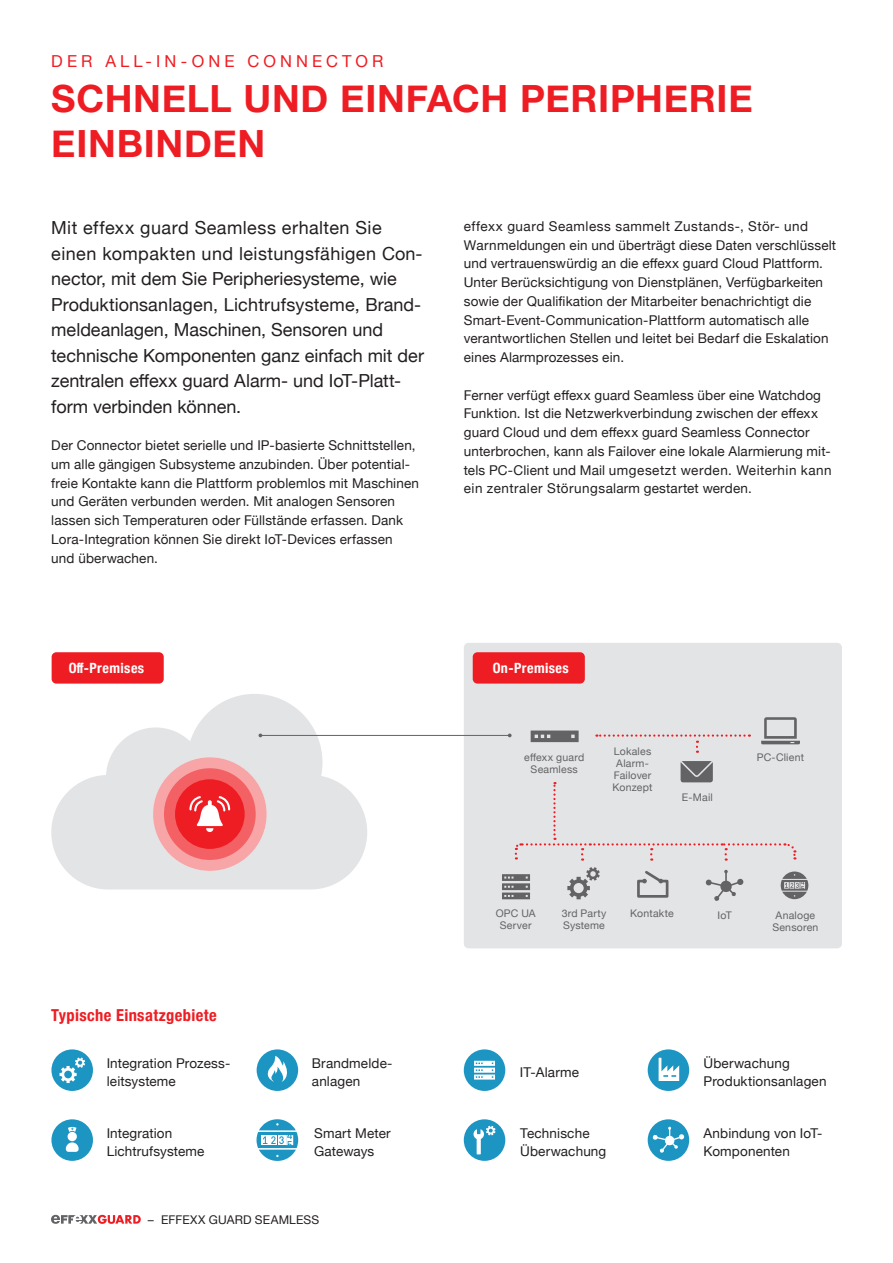
<style>
.page{position:relative;width:893px;height:1263px;background:#fff}
.page>*{position:absolute;margin:0;border:0;box-sizing:border-box;transform-origin:0 0}
.t1{font:700 37.5px/45px "Helvetica Neue";letter-spacing:.02em;color:#ee1d23}
.t2{font:18px/25.5px "Helvetica Neue";color:#231f20}
.t3{font:16.5px "Helvetica Neue";letter-spacing:.25em;color:#ee1d23}
.t4{font:700 condensed 16.5px "Helvetica Neue";letter-spacing:.025em;color:#ee1d23}
.t5{font:700 condensed 14.1px "Helvetica Neue";letter-spacing:.03em;color:#fff}
.t6{font:13.5px/18.8px "Helvetica Neue";letter-spacing:.01em;color:#231f20}
.t7{font:12px "Helvetica Neue";letter-spacing:.015em;color:#231f20}
.t8{font:10.5px/12px "Helvetica Neue";letter-spacing:.02em;color:#636366;text-align:center}
</style>
<div class="page">
<svg style="left:51px;top:1215px;width:90px;height:9px"></svg>
<div style="left:257px;top:1049px;width:41px;height:42px;background:#1c95c3;border-radius:50%"></div>
<svg style="left:267px;top:1056px;width:26px;height:26px"></svg>
<div style="left:464px;top:1119px;width:41px;height:42px;background:#1c95c3;border-radius:50%"></div>
<svg style="left:473px;top:1126px;width:23px;height:13px"></svg>
<svg style="left:477px;top:1138px;width:4px;height:16px"></svg>
<div style="left:648px;top:1049px;width:41px;height:42px;background:#1c95c3;border-radius:50%"></div>
<svg style="left:659px;top:1058px;width:20px;height:23px"></svg>
<div style="left:51px;top:1119px;width:42px;height:42px;background:#1c95c3;border-radius:50%"></div>
<svg style="left:66px;top:1127px;width:13px;height:25px"></svg>
<div style="left:648px;top:1119px;width:41px;height:42px;background:#1c95c3;border-radius:50%"></div>
<svg style="left:652px;top:1126px;width:32px;height:27px"></svg>
<div style="left:464px;top:1049px;width:41px;height:42px;background:#1c95c3;border-radius:50%"></div>
<svg style="left:474px;top:1061px;width:21px;height:18px"></svg>
<svg style="left:256px;top:1119px;width:42px;height:42px"></svg>
<div style="left:51px;top:1049px;width:42px;height:42px;background:#1c95c3;border-radius:50%"></div>
<svg style="left:60px;top:1057px;width:25px;height:26px"></svg>
<div style="left:464px;top:643px;width:378px;height:305px;background:#e3e4e6;border-radius:5px"></div>
<svg style="left:51px;top:694px;width:316px;height:195px;fill:#e3e4e6"></svg>
<svg style="left:596px;top:734px;width:154px;height:19px"></svg>
<div style="left:52px;top:652px;width:112px;height:32px;background:#ee1d23;border-radius:5px"></div>
<div style="left:473px;top:652px;width:112px;height:32px;background:#ee1d23;border-radius:5px"></div>
<hr style="left:260px;top:735px;width:250px;height:1px;background:#636366">
<svg style="left:508px;top:733px;width:4px;height:4px"></svg>
<svg style="left:531px;top:730px;width:48px;height:12px"></svg>
<svg style="left:637px;top:871px;width:32px;height:27px"></svg>
<svg style="left:567px;top:867px;width:33px;height:32px"></svg>
<svg style="left:705px;top:870px;width:38px;height:31px"></svg>
<svg style="left:514px;top:761px;width:282px;height:100px"></svg>
<svg style="left:761px;top:717px;width:39px;height:27px"></svg>
<svg style="left:502px;top:874px;width:28px;height:25px"></svg>
<svg style="left:781px;top:871px;width:27px;height:28px"></svg>
<div style="left:153px;top:757px;width:114px;height:114px;background:#f8a5a7;border-radius:50%"></div>
<div style="left:164px;top:768px;width:92px;height:92px;background:#f36165;border-radius:50%"></div>
<div style="left:175px;top:779px;width:70px;height:70px;background:#ee1d23;border-radius:50%"></div>
<svg style="left:189px;top:796px;width:41px;height:36px"></svg>
<p class="t3" style="left:51px;top:49px;width:334px">DER ALL-IN-ONE CONNECTOR</p>
<h1 class="t1" style="left:51px;top:77px;width:703px">SCHNELL UND EINFACH PERIPHERIE<br>EINBINDEN</h1>
<p class="t2" style="left:51px;top:216px;width:374px">Mit effexx guard Seamless erhalten Sie einen kompakten und leistungsfähigen Con&shy;nector, mit dem Sie Peripheriesysteme, wie Produktionsanlagen, Lichtrufsysteme, Brand&shy;meldeanlagen, Maschinen, Sensoren und technische Komponenten ganz einfach mit der zentralen effexx guard Alarm- und IoT-Platt&shy;form verbinden können.</p>
<p class="t6" style="left:51px;top:437px;width:369px">Der Connector bietet serielle und IP-basierte Schnittstellen, um alle gängigen Subsysteme anzubinden. Über potential&shy;freie Kontakte kann die Plattform problemlos mit Maschinen und Geräten verbunden werden. Mit analogen Sensoren lassen sich Temperaturen oder Füllstände erfassen. Dank Lora-Integration können Sie direkt IoT-Devices erfassen und überwachen.</p>
<p class="t6" style="left:464px;top:217px;width:374px">effexx guard Seamless sammelt Zustands-, Stör- und Warnmeldungen ein und überträgt diese Daten verschlüsselt und vertrauenswürdig an die effexx guard Cloud Plattform.<br>Unter Berücksichtigung von Dienstplänen, Verfügbarkeiten sowie der Qualifikation der Mitarbeiter benachrichtigt die Smart-Event-Communication-Plattform automatisch alle verantwortlichen Stellen und leitet bei Bedarf die Eskalation eines Alarmprozesses ein.</p>
<p class="t6" style="left:464px;top:386px;width:369px">Ferner verfügt effexx guard Seamless über eine Watchdog Funktion. Ist die Netzwerkverbindung zwischen der effexx guard Cloud und dem effexx guard Seamless Connector unterbrochen, kann als Failover eine lokale Alarmierung mit&shy;tels PC-Client und Mail umgesetzt werden. Weiterhin kann ein zentraler Störungsalarm gestartet werden.</p>
<p class="t5" style="left:69px;top:656px;width:77px">Off-Premises</p>
<p class="t5" style="left:493px;top:656px;width:78px">On-Premises</p>
<p class="t8" style="left:524px;top:752px;width:62px">effexx guard<br>Seamless</p>
<p class="t8" style="left:613px;top:745px;width:41px">Lokales<br>Alarm-<br>Failover<br>Konzept</p>
<p class="t8" style="left:682px;top:791px;width:32px">E-Mail</p>
<p class="t8" style="left:757px;top:752px;width:49px">PC-Client</p>
<p class="t8" style="left:496px;top:908px;width:41px">OPC UA<br>Server</p>
<p class="t8" style="left:562px;top:908px;width:46px;text-align:left">3rd Party<br>Systeme</p>
<p class="t8" style="left:630px;top:908px;width:45px">Kontakte</p>
<p class="t8" style="left:717px;top:909px;width:16px">IoT</p>
<p class="t8" style="left:772px;top:909px;width:48px">Analoge<br>Sensoren</p>
<p class="t4" style="left:51px;top:1001px;width:167px">Typische Einsatzgebiete</p>
<p class="t6" style="left:107px;top:1054px;width:125px;line-height:18px">Integration Prozess&shy;leitsysteme</p>
<p class="t6" style="left:704px;top:1054px;width:124px;line-height:18px">Überwachung<br>Produktionsanlagen</p>
<p class="t6" style="left:312px;top:1054px;width:82px;line-height:18px">Brandmelde&shy;anlagen</p>
<p class="t6" style="left:520px;top:1063px;width:61px">IT-Alarme</p>
<p class="t6" style="left:314px;top:1124px;width:78px;line-height:18px">Smart Meter<br>Gateways</p>
<p class="t6" style="left:520px;top:1124px;width:88px;line-height:18px">Technische<br>Überwachung</p>
<p class="t6" style="left:107px;top:1124px;width:99px;line-height:18px">Integration<br>Lichtrufsysteme</p>
<p class="t6" style="left:704px;top:1124px;width:120px;line-height:18px">Anbindung von IoT-<br>Komponenten</p>
<p class="t7" style="left:148px;top:1211px;width:173px">– EFFEXX GUARD SEAMLESS</p>
</div>
